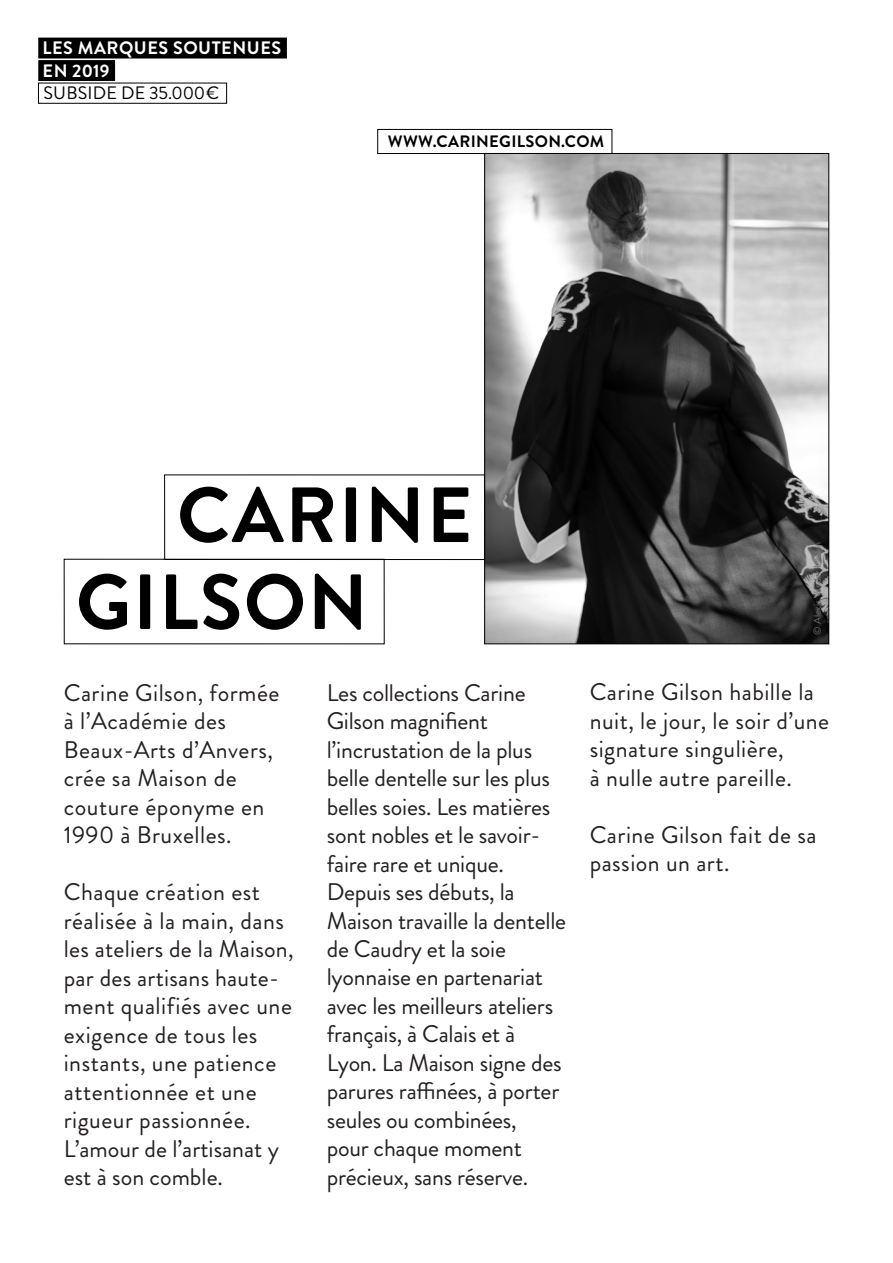
<style>
.page{position:relative;width:893px;height:1263px;background:#fff}
.page>*{position:absolute;margin:0;border:0;box-sizing:border-box;transform-origin:0 0}
.t1{font:700 78px/87px "Brandon Grotesque";letter-spacing:.02em;color:#000}
.t2{font:24px/28.5px "Brandon Grotesque";letter-spacing:.02em;color:#241f20}
.t3{font:24px/28.5px "Brandon Grotesque";color:#241f20}
.t4{font:700 18px/22.5px "Brandon Grotesque";letter-spacing:.03em;color:#fff}
.t5{font:18px "Brandon Grotesque";letter-spacing:.01em;color:#000}
.t6{font:700 16.5px "Brandon Grotesque";letter-spacing:.02em;color:#000}
.t7{font:10.2px "Brandon Grotesque";color:#6d6e71}
</style>
<div class="page">
<div style="left:38px;top:38px;width:249px;height:20px;background:#000"></div>
<div style="left:38px;top:60px;width:77px;height:21px;background:#000"></div>
<img style="left:486px;top:155px;width:341px;height:487px">
<div style="left:377px;top:129px;width:235px;height:25px;border:1px solid #000"></div>
<div style="left:164px;top:474px;width:321px;height:86px;border:1px solid #000"></div>
<p class="t4" style="left:43px;top:37px;width:240px">LES MARQUES SOUTENUES<br>EN 2019</p>
<p class="t5" style="left:44px;top:81px;width:177px">SUBSIDE DE 35.000€</p>
<p class="t6" style="left:388px;top:130px;width:218px">WWW.CARINEGILSON.COM</p>
<h1 class="t1" style="left:76px;top:473px;width:398px;text-indent:101px">CARINE<br>GILSON</h1>
<p class="t7" style="left:810px;top:635px;width:95px;rotate:-90deg">© Alexis Vander Linden</p>
<p class="t2" style="left:64px;top:679px;width:217px">Carine Gilson, formée à l’Académie des<br>Beaux-Arts d’Anvers, crée sa Maison de couture éponyme en<br>1990 à Bruxelles.</p>
<p class="t2" style="left:64px;top:878px;width:231px">Chaque création est réalisée à la main, dans les ateliers de la Maison, par des artisans haute&shy;ment qualifiés avec une exigence de tous les instants, une patience attentionnée et une rigueur passionnée.<br>L’amour de l’artisanat y est à son comble.</p>
<p class="t3" style="left:327px;top:678px;width:241px">Les collections Carine<br>Gilson magnifient l’incrustation de la plus belle dentelle sur les plus belles soies. Les matières sont nobles et le savoir&shy;faire rare et unique.<br>Depuis ses débuts, la<br>Maison travaille la dentelle de Caudry et la soie lyonnaise en partenariat avec les meilleurs ateliers français, à Calais et à<br>Lyon. La Maison signe des parures raffinées, à porter seules ou combinées,<br>pour chaque moment précieux, sans réserve.</p>
<p class="t2" style="left:590px;top:678px;width:241px">Carine Gilson habille la nuit, le jour, le soir d’une signature singulière,<br>à nulle autre pareille.</p>
<p class="t2" style="left:590px;top:821px;width:228px">Carine Gilson fait de sa passion un art.</p>
</div>
